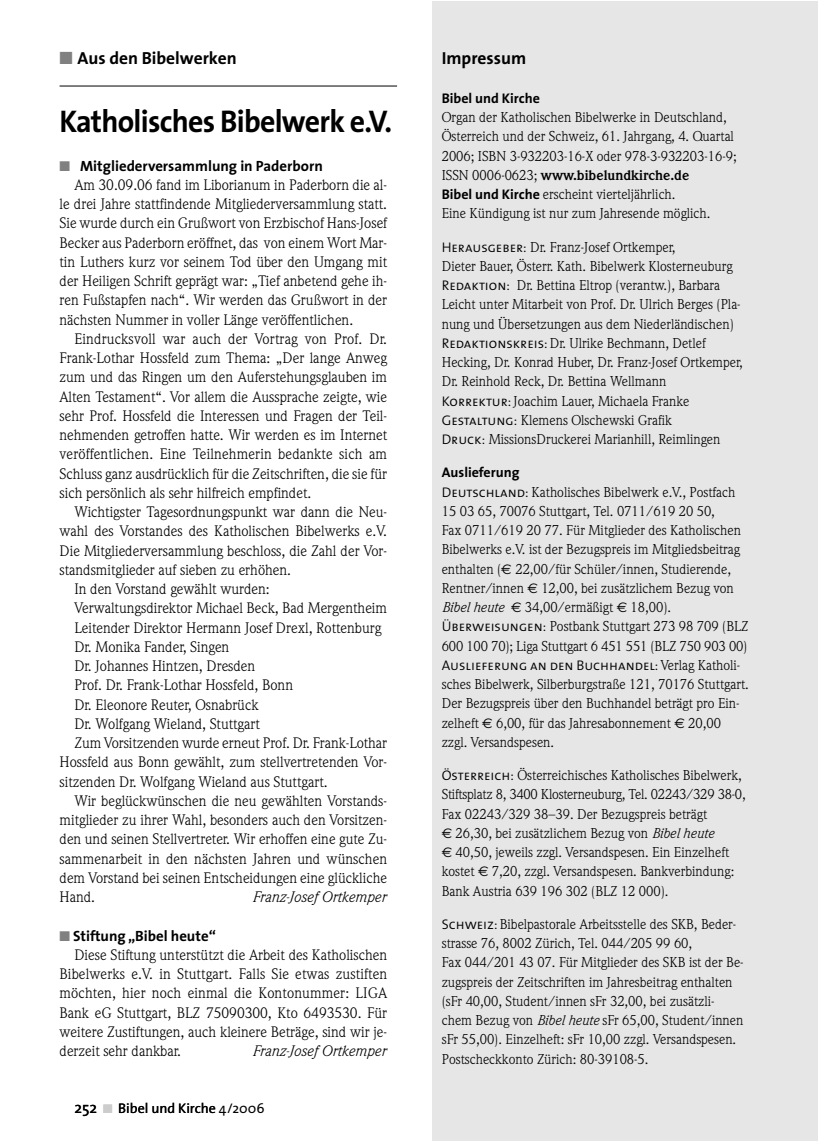
<style>
.page{position:relative;width:819px;height:1141px;background:#fff}
.page>*{position:absolute;margin:0;border:0;box-sizing:border-box;transform-origin:0 0}
.t1{font:700 31.5px "The Sans";letter-spacing:-.025em;color:#000;scale:.95 1}
.t2{font:700 17.5px "The Sans";color:#000}
.t3{font:15.75px "The Sans";color:#000}
.t4{font:14.88px/19.2px "Weidemann";color:#000;text-align:justify}
.t5{font:700 14.88px "The Sans";color:#000}
.t6{font:italic 14.88px "Weidemann";color:#000}
.t7{font:14px/19.2px "Weidemann";color:#000}
.t8{font:14px "The Sans Semi Light Caps";color:#000}
.t9{font:700 14px "The Sans";color:#000}
.t10{font:14px "The Sans";color:#000}
.s1{color:#808080}
.s2{color:#ccc}
.s3{font-weight:700}
.s4{font-family:"The Sans";font-weight:700}
.s5{font-family:"The Sans Semi Light Caps"}
.s6{font-family:"Euro Sans"}
.s7{font-style:italic}
.s8{font-family:"Weidemann"}
</style>
<div class="page">
<div style="left:432px;top:2px;width:385px;height:1139px;background:#e6e6e6"></div>
<hr style="left:60px;top:86px;width:337px;height:1px;background:#000">
<p class="t2" style="left:60px;top:52px;width:179px"><span class="s1">■</span> Aus den Bibelwerken</p>
<h1 class="t1" style="left:60px;top:109px;width:351px">Katholisches Bibelwerk e.V.</h1>
<p class="t5" style="left:60px;top:160px;width:265px"><span class="s1">■</span> Mitgliederversammlung in Paderborn</p>
<p class="t4" style="left:60px;top:176px;width:329px;text-indent:15px">Am 30.09.06 fand im Liborianum in Paderborn die al&shy;le drei Jahre stattfindende Mitgliederversammlung statt.<br>Sie wurde durch ein Grußwort von Erzbischof Hans-Josef Becker aus Paderborn eröffnet, das von einem Wort Mar&shy;tin Luthers kurz vor seinem Tod über den Umgang mit der Heiligen Schrift geprägt war: „Tief anbetend gehe ih&shy;ren Fußstapfen nach“. Wir werden das Grußwort in der nächsten Nummer in voller Länge veröffentlichen.</p>
<p class="t4" style="left:60px;top:330px;width:329px;text-indent:15px">Eindrucksvoll war auch der Vortrag von Prof. Dr.<br>Frank-Lothar Hossfeld zum Thema: „Der lange Anweg zum und das Ringen um den Auferstehungsglauben im Alten Testament“. Vor allem die Aussprache zeigte, wie sehr Prof. Hossfeld die Interessen und Fragen der Teil&shy;nehmenden getroffen hatte. Wir werden es im Internet veröffentlichen. Eine Teilnehmerin bedankte sich am Schluss ganz ausdrücklich für die Zeitschriften, die sie für sich persönlich als sehr hilfreich empfindet.</p>
<p class="t4" style="left:74px;top:504px;width:314px">Wichtigster Tagesordnungspunkt war dann die Neu-</p>
<p class="t4" style="left:60px;top:523px;width:329px">wahl des Vorstandes des Katholischen Bibelwerks e.V.</p>
<p class="t4" style="left:60px;top:542px;width:329px">Die Mitgliederversammlung beschloss, die Zahl der Vor-</p>
<p class="t4" style="left:60px;top:561px;width:233px">standsmitglieder auf sieben zu erhöhen.</p>
<p class="t4" style="left:74px;top:581px;width:197px">In den Vorstand gewählt wurden:</p>
<p class="t4" style="left:74px;top:600px;width:314px">Verwaltungsdirektor Michael Beck, Bad Mergentheim</p>
<p class="t4" style="left:74px;top:619px;width:308px">Leitender Direktor Hermann Josef Drexl, Rottenburg</p>
<p class="t4" style="left:74px;top:638px;width:156px">Dr. Monika Fander, Singen</p>
<p class="t4" style="left:74px;top:658px;width:182px">Dr. Johannes Hintzen, Dresden</p>
<p class="t4" style="left:74px;top:677px;width:220px">Prof. Dr. Frank-Lothar Hossfeld, Bonn</p>
<p class="t4" style="left:74px;top:696px;width:185px">Dr. Eleonore Reuter, Osnabrück</p>
<p class="t4" style="left:74px;top:715px;width:187px">Dr. Wolfgang Wieland, Stuttgart</p>
<p class="t4" style="left:74px;top:735px;width:314px">Zum Vorsitzenden wurde erneut Prof. Dr. Frank-Lothar</p>
<p class="t4" style="left:60px;top:754px;width:329px">Hossfeld aus Bonn gewählt, zum stellvertretenden Vor-</p>
<p class="t4" style="left:60px;top:773px;width:269px">sitzenden Dr. Wolfgang Wieland aus Stuttgart.</p>
<p class="t4" style="left:74px;top:792px;width:314px">Wir beglückwünschen die neu gewählten Vorstands-</p>
<p class="t4" style="left:60px;top:812px;width:329px">mitglieder zu ihrer Wahl, besonders auch den Vorsitzen-</p>
<p class="t4" style="left:60px;top:831px;width:329px">den und seinen Stellvertreter. Wir erhoffen eine gute Zu-</p>
<p class="t4" style="left:60px;top:850px;width:329px">sammenarbeit in den nächsten Jahren und wünschen</p>
<p class="t4" style="left:60px;top:869px;width:329px">dem Vorstand bei seinen Entscheidungen eine glückliche</p>
<p class="t4" style="left:60px;top:889px;width:37px">Hand.</p>
<p class="t6" style="left:252px;top:891px;width:135px">Franz-Josef Ortkemper</p>
<p class="t5" style="left:60px;top:930px;width:158px"><span class="s1">■</span> Stiftung „Bibel heute“</p>
<p class="t4" style="left:60px;top:946px;width:329px;text-indent:15px">Diese Stiftung unterstützt die Arbeit des Katholischen Bibelwerks e.V. in Stuttgart. Falls Sie etwas zustiften möchten, hier noch einmal die Kontonummer: LIGA Bank eG Stuttgart, BLZ 75090300, Kto 6493530. Für weitere Zustiftungen, auch kleinere Beträge, sind wir je&shy;derzeit sehr dankbar.</p>
<p class="t6" style="left:252px;top:1045px;width:135px">Franz-Josef Ortkemper</p>
<p class="t3" style="left:74px;top:1102px;width:40px">252 <span class="s2">■</span></p>
<p class="t10" style="left:118px;top:1103px;width:148px">Bibel und Kirche 4/2006</p>
<p class="t2" style="left:441px;top:52px;width:86px">Impressum</p>
<p class="t9" style="left:441px;top:93px;width:100px">Bibel und Kirche</p>
<p class="t7" style="left:441px;top:109px;width:296px">Organ der Katholischen Bibelwerke in Deutschland, Österreich und der Schweiz, 61. Jahrgang, 4. Quartal 2006; ISBN 3-932203-16-X oder 978-3-932203-16-9; ISSN 0006-0623; <span class="s3">www.bibelundkirche.de<br></span><span class="s4">Bibel und Kirche</span> erscheint vierteljährlich.<br>Eine Kündigung ist nur zum Jahresende möglich.</p>
<p class="t7" style="left:441px;top:238px;width:302px"><span class="s5">Herausgeber:</span> Dr. Franz-Josef Ortkemper,<br>Dieter Bauer, Österr. Kath. Bibelwerk Klosterneuburg <span class="s5">Redaktion:</span> Dr. Bettina Eltrop (verantw.), Barbara Leicht unter Mitarbeit von Prof. Dr. Ulrich Berges (Pla&shy;nung und Übersetzungen aus dem Niederländischen)<br><span class="s5">Redaktionskreis:</span> Dr. Ulrike Bechmann, Detlef Hecking, Dr. Konrad Huber, Dr. Franz-Josef Ortkemper, Dr. Reinhold Reck, Dr. Bettina Wellmann<br><span class="s5">Korrektur:</span> Joachim Lauer, Michaela Franke <span class="s5">Gestaltung:</span> Klemens Olschewski Grafik<br><span class="s5">Druck:</span> MissionsDruckerei Marianhill, Reimlingen</p>
<p class="t9" style="left:441px;top:467px;width:79px">Auslieferung</p>
<p class="t7" style="left:441px;top:483px;width:308px"><span class="s5">Deutschland:</span> Katholisches Bibelwerk e.V., Postfach 15 03 65, 70076 Stuttgart, Tel. 0711/619 20 50,<br>Fax 0711/619 20 77. Für Mitglieder des Katholischen Bibelwerks e.V. ist der Bezugspreis im Mitgliedsbeitrag enthalten (<span class="s6">€</span> 22,00/für Schüler/innen, Studierende, Rentner/innen <span class="s6">€</span> 12,00, bei zusätzlichem Bezug von <span class="s7">Bibel heute</span> <span class="s6">€</span> 34,00/ermäßigt <span class="s6">€</span> 18,00).<br><span class="s5">Überweisungen:</span> Postbank Stuttgart 273 98 709 (BLZ 600 100 70); Liga Stuttgart 6 451 551 (BLZ 750 903 00)</p>
<p class="t8" style="left:441px;top:657px;width:300px">Auslieferung an den Buchhandel: <span class="s8">Verlag Katholi-</span></p>
<p class="t7" style="left:441px;top:676px;width:308px">sches Bibelwerk, Silberburgstraße 121, 70176 Stuttgart.<br>Der Bezugspreis über den Buchhandel beträgt pro Ein&shy;zelheft <span class="s6">€</span> 6,00, für das Jahresabonnement <span class="s6">€</span> 20,00 zzgl. Versandspesen.</p>
<p class="t7" style="left:441px;top:767px;width:305px"><span class="s5">Österreich:</span> Österreichisches Katholisches Bibelwerk, Stiftsplatz 8, 3400 Klosterneuburg, Tel. 02243/329 38-0, Fax 02243/329 38–39. Der Bezugspreis beträgt<br><span class="s6">€</span> 26,30, bei zusätzlichem Bezug von <span class="s7">Bibel heute<br></span><span class="s6">€</span> 40,50, jeweils zzgl. Versandspesen. Ein Einzelheft kostet <span class="s6">€</span> 7,20, zzgl. Versandspesen. Bankverbindung:<br>Bank Austria 639 196 302 (BLZ 12 000).</p>
<p class="t7" style="left:441px;top:916px;width:303px"><span class="s5">Schweiz:</span> Bibelpastorale Arbeitsstelle des SKB, Beder&shy;strasse 76, 8002 Zürich, Tel. 044/205 99 60,<br>Fax 044/201 43 07. Für Mitglieder des SKB ist der Be&shy;zugspreis der Zeitschriften im Jahresbeitrag enthalten (sFr 40,00, Student/innen sFr 32,00, bei zusätzli&shy;chem Bezug von <span class="s7">Bibel heute</span> sFr 65,00, Student/innen sFr 55,00). Einzelheft: sFr 10,00 zzgl. Versandspesen.<br>Postscheckkonto Zürich: 80-39108-5.</p>
</div>
